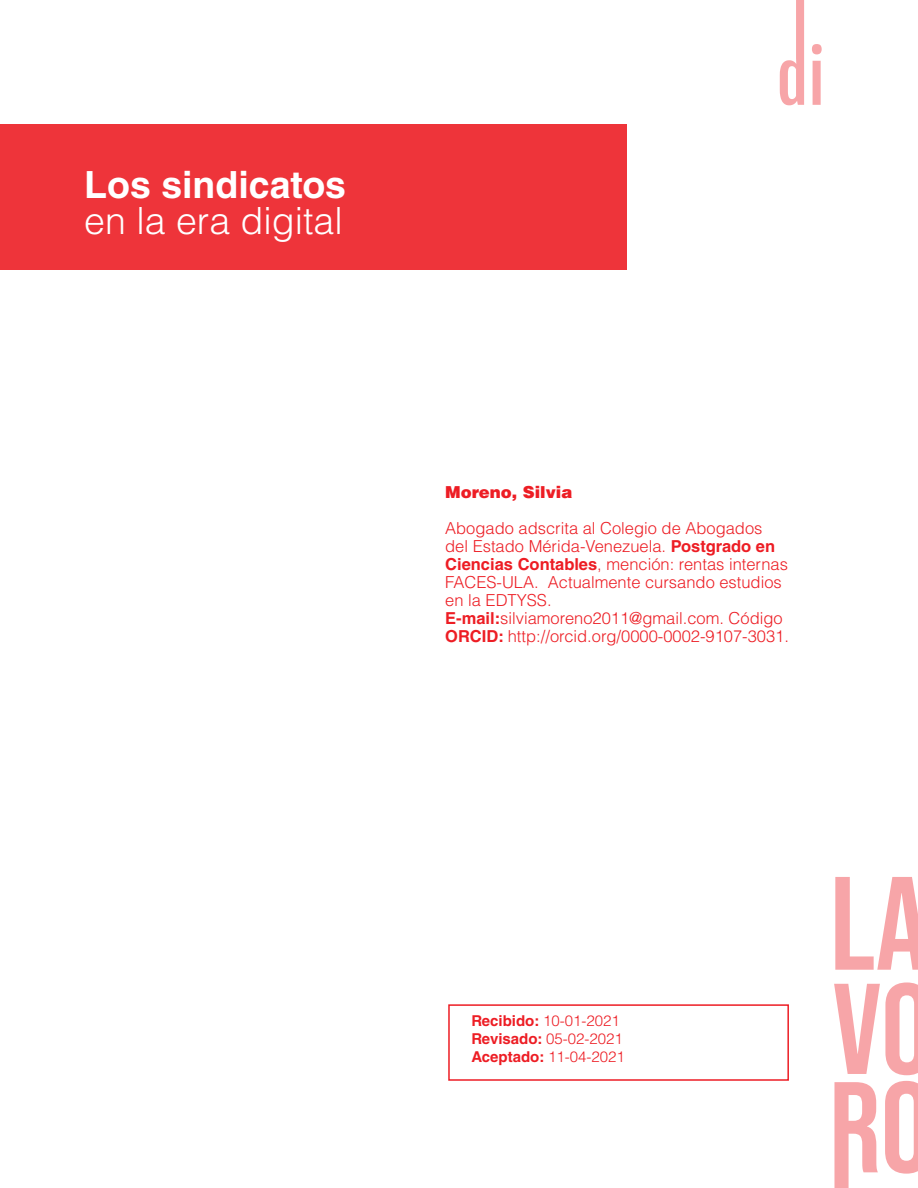
<style>
.page{position:relative;width:918px;height:1188px;background:#fff}
.page>*{position:absolute;margin:0;border:0;box-sizing:border-box;transform-origin:0 0}
.t1{font:300 37.5px "Helvetica LT Std";color:#fff}
.t2{font:700 37.5px "Helvetica LT Std";color:#fff}
.t3{font:300 16.5px/18px "Helvetica LT Std";color:#ed1d24}
.t4{font:900 16.5px "Helvetica LT Std";color:#ed1d24}
.t5{font:300 15px/18px "Helvetica LT Std";color:#ed1d24}
.s1{font-weight:700}
</style>
<div class="page">
<div style="left:0;top:124px;width:627px;height:146px;background:#ee343a"></div>
<div style="left:448px;top:1004px;width:341px;height:77px;border:2px solid #ed1d24"></div>
<svg style="left:780px;top:0;width:24px;height:105px"></svg>
<svg style="left:812px;top:44px;width:10px;height:61px"></svg>
<svg style="left:835px;top:877px;width:83px;height:93px"></svg>
<svg style="left:834px;top:982px;width:84px;height:93px"></svg>
<svg style="left:834px;top:1082px;width:44px;height:106px"></svg>
<svg style="left:885px;top:1081px;width:33px;height:93px"></svg>
<h1 class="t2" style="left:84px;top:162px;width:263px">Los sindicatos</h1>
<h1 class="t1" style="left:84px;top:197px;width:260px">en la era digital</h1>
<p class="t4" style="left:445px;top:481px;width:129px">Moreno, Silvia</p>
<p class="t3" style="left:445px;top:519px;width:345px">Abogado adscrita al Colegio de Abogados del Estado Mérida-Venezuela. <span class="s1">Postgrado en Ciencias Contables</span>, mención: rentas internas FACES-ULA. Actualmente cursando estudios en la EDTYSS.<br><span class="s1">E-mail:</span>silviamoreno2011@gmail.com. Código <span class="s1">ORCID:</span> http://orcid.org/0000-0002-9107-3031.</p>
<p class="t5" style="left:471px;top:1012px;width:155px"><span class="s1">Recibido:</span> 10-01-2021<br><span class="s1">Revisado:</span> 05-02-2021<br><span class="s1">Aceptado:</span> 11-04-2021</p>
</div>
